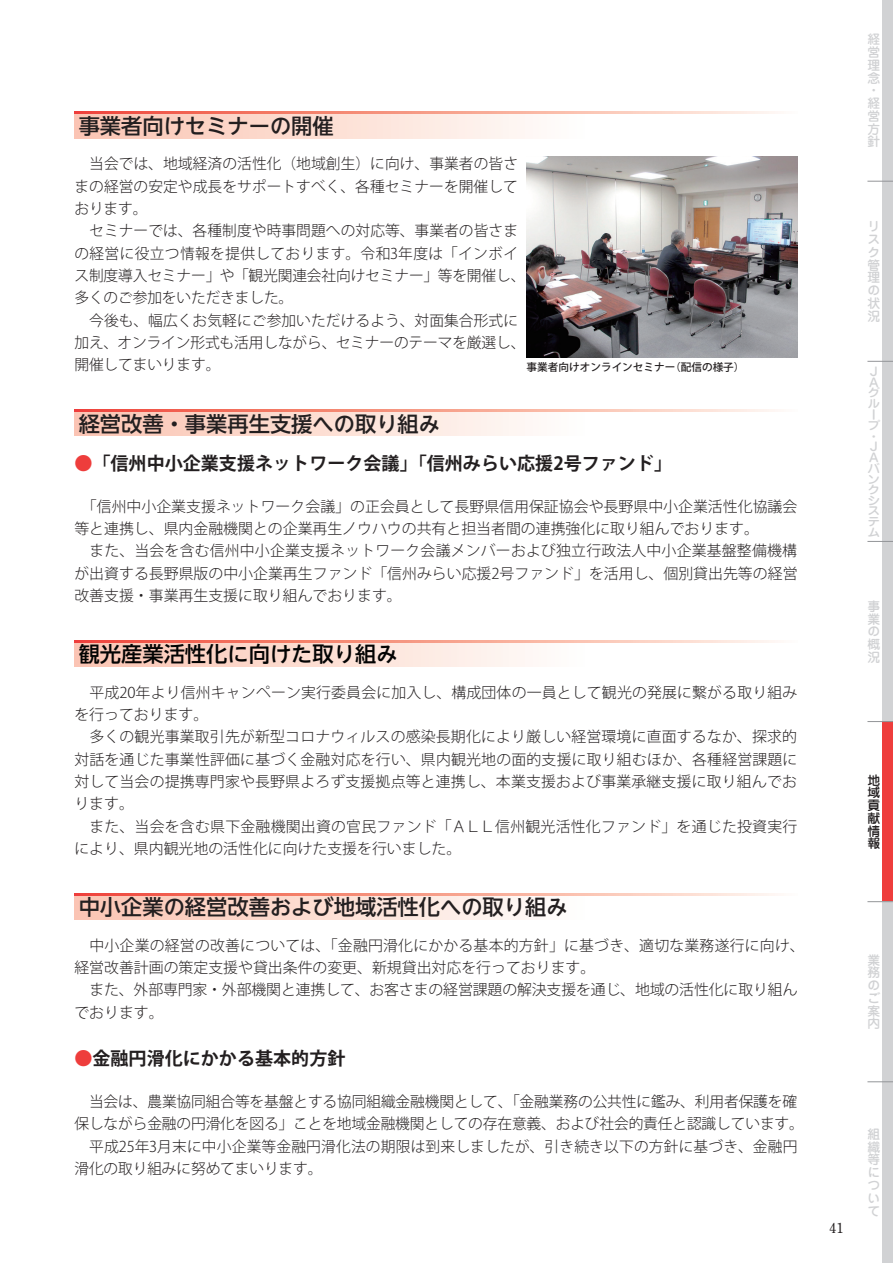
<style>
.page{position:relative;width:893px;height:1263px;background:#fff}
.page>*{position:absolute;margin:0;border:0;box-sizing:border-box;transform-origin:0 0}
.t1{font:500 21.3px "UD Shin Go NT Pr 6 N";color:#231f20}
.t2{font:500 21.3px "UD Shin Go NT Pr 6 N";color:#030303}
.t3{font:700 18px "Koz Go Pr 6 N";color:#231f20}
.t4{font:300 14.85px/22.4px "Koz Go Pr 6 N";letter-spacing:.005em;color:#231f20}
.t5{font:700 13.8px "Futo Min A101 Pr 6 N";color:#231f20}
.t6{font:500 12.75px/12.8px "Jun 34 Pro";color:#d1d2d4;text-align:justify}
.t7{font:500 12.75px/12.8px "Jun 34 Pro";color:#231f20;text-align:justify}
.t8{font:500 11.85px/10.6px "Jun 34 Pro";color:#d1d2d4;scale:1.08 1}
.t9{font:500 10.65px "Koz Go Pr 6 N";color:#231f20}
.s1{color:#ee3d3c}
</style>
<div class="page">
<div style="left:882px;top:0;width:11px;height:181px;background:#d1d2d4"></div>
<div style="left:882px;top:181px;width:11px;height:180px;background:#d1d2d4"></div>
<div style="left:882px;top:361px;width:11px;height:180px;background:#d1d2d4"></div>
<div style="left:882px;top:541px;width:11px;height:180px;background:#d1d2d4"></div>
<div style="left:882px;top:721px;width:11px;height:181px;background:#ee3d3c"></div>
<div style="left:882px;top:902px;width:11px;height:180px;background:#d1d2d4"></div>
<div style="left:882px;top:1082px;width:11px;height:181px;background:#d1d2d4"></div>
<svg style="left:867px;top:181px;width:26px;height:1px"></svg>
<svg style="left:867px;top:361px;width:26px;height:1px"></svg>
<svg style="left:867px;top:541px;width:26px;height:1px"></svg>
<svg style="left:867px;top:721px;width:26px;height:1px"></svg>
<svg style="left:867px;top:901px;width:26px;height:1px"></svg>
<svg style="left:867px;top:1081px;width:26px;height:1px"></svg>
<svg style="left:74px;top:895px;width:511px;height:24px"></svg>
<svg style="left:74px;top:893px;width:701px;height:2px"></svg>
<svg style="left:74px;top:642px;width:511px;height:24px"></svg>
<svg style="left:74px;top:640px;width:701px;height:2px"></svg>
<div style="left:74px;top:112px;width:511px;height:26px;background:linear-gradient(to right,#fbc3b1,#fefdfb)"></div>
<svg style="left:74px;top:112px;width:701px;height:2px"></svg>
<svg style="left:74px;top:411px;width:511px;height:25px"></svg>
<svg style="left:74px;top:409px;width:701px;height:2px"></svg>
<img style="left:527px;top:156px;width:270px;height:201px">
<h1 class="t1" style="left:79px;top:109px;width:257px">事業者向けセミナーの開催</h1>
<p class="t4" style="left:74px;top:153px;width:453px">　当会では、地域経済の活性化（地域創生）に向け、事業者の皆さまの経営の安定や成長をサポートすべく、各種セミナーを開催しております。<br>　セミナーでは、各種制度や時事問題への対応等、事業者の皆さまの経営に役立つ情報を提供しております。令和3年度は「インボイス制度導入セミナー」や「観光関連会社向けセミナー」等を開催し、多くのご参加をいただきました。<br>　今後も、幅広くお気軽にご参加いただけるよう、対面集合形式に加え、オンライン形式も活用しながら、セミナーのテーマを厳選し、開催してまいります。</p>
<p class="t9" style="left:527px;top:361px;width:219px">事業者向けオンラインセミナー（配信の様子）</p>
<h1 class="t1" style="left:79px;top:406px;width:363px">経営改善・事業再生支援への取り組み</h1>
<p class="t3" style="left:74px;top:453px;width:599px"><span class="s1">●</span>「信州中小企業支援ネットワーク会議」「信州みらい応援2号ファンド」</p>
<p class="t4" style="left:74px;top:495px;width:725px">　「信州中小企業支援ネットワーク会議」の正会員として長野県信用保証協会や長野県中小企業活性化協議会等と連携し、県内金融機関との企業再生ノウハウの共有と担当者間の連携強化に取り組んでおります。<br>　また、当会を含む信州中小企業支援ネットワーク会議メンバーおよび独立行政法人中小企業基盤整備機構が出資する長野県版の中小企業再生ファンド「信州みらい応援2号ファンド」を活用し、個別貸出先等の経営改善支援・事業再生支援に取り組んでおります。</p>
<h1 class="t2" style="left:79px;top:637px;width:320px">観光産業活性化に向けた取り組み</h1>
<p class="t4" style="left:74px;top:681px;width:725px">　平成20年より信州キャンペーン実行委員会に加入し、構成団体の一員として観光の発展に繋がる取り組みを行っております。<br>　多くの観光事業取引先が新型コロナウィルスの感染長期化により厳しい経営環境に直面するなか、探求的対話を通じた事業性評価に基づく金融対応を行い、県内観光地の面的支援に取り組むほか、各種経営課題に対して当会の提携専門家や長野県よろず支援拠点等と連携し、本業支援および事業承継支援に取り組んでおります。<br>　また、当会を含む県下金融機関出資の官民ファンド「ＡＬＬ信州観光活性化ファンド」を通じた投資実行により、県内観光地の活性化に向けた支援を行いました。</p>
<h1 class="t1" style="left:79px;top:890px;width:490px">中小企業の経営改善および地域活性化への取り組み</h1>
<p class="t4" style="left:74px;top:934px;width:732px">　中小企業の経営の改善については、「金融円滑化にかかる基本的方針」に基づき、適切な業務遂行に向け、経営改善計画の策定支援や貸出条件の変更、新規貸出対応を行っております。<br>　また、外部専門家・外部機関と連携して、お客さまの経営課題の解決支援を通じ、地域の活性化に取り組んでおります。</p>
<p class="t3" style="left:74px;top:1048px;width:273px"><span class="s1">●</span>金融円滑化にかかる基本的方針</p>
<p class="t4" style="left:74px;top:1091px;width:731px">　当会は、農業協同組合等を基盤とする協同組織金融機関として、「金融業務の公共性に鑑み、利用者保護を確保しながら金融の円滑化を図る」ことを地域金融機関としての存在意義、および社会的責任と認識しています。　平成25年3月末に中小企業等金融円滑化法の期限は到来しましたが、引き続き以下の方針に基づき、金融円滑化の取り組みに努めてまいります。</p>
<p class="t6" style="left:867px;top:32px;width:14px;text-align:left">経営理念・経営方針</p>
<p class="t6" style="left:867px;top:219px;width:14px;text-align:left">リスク管理の状況</p>
<p class="t8" style="left:867px;top:364px;width:13px">Ｊ<br>Ａグループ</p>
<p class="t8" style="left:867px;top:430px;width:13px">・<br>Ｊ<br>Ａバンクシステム</p>
<p class="t6" style="left:867px;top:598px;width:14px">事業の概況</p>
<p class="t7" style="left:867px;top:772px;width:14px">地域貢献情報</p>
<p class="t6" style="left:867px;top:952px;width:14px">業務のご案内</p>
<p class="t5" style="left:829px;top:1217px;width:16px">41</p>
<p class="t6" style="left:867px;top:1126px;width:14px">組織等について</p>
</div>
